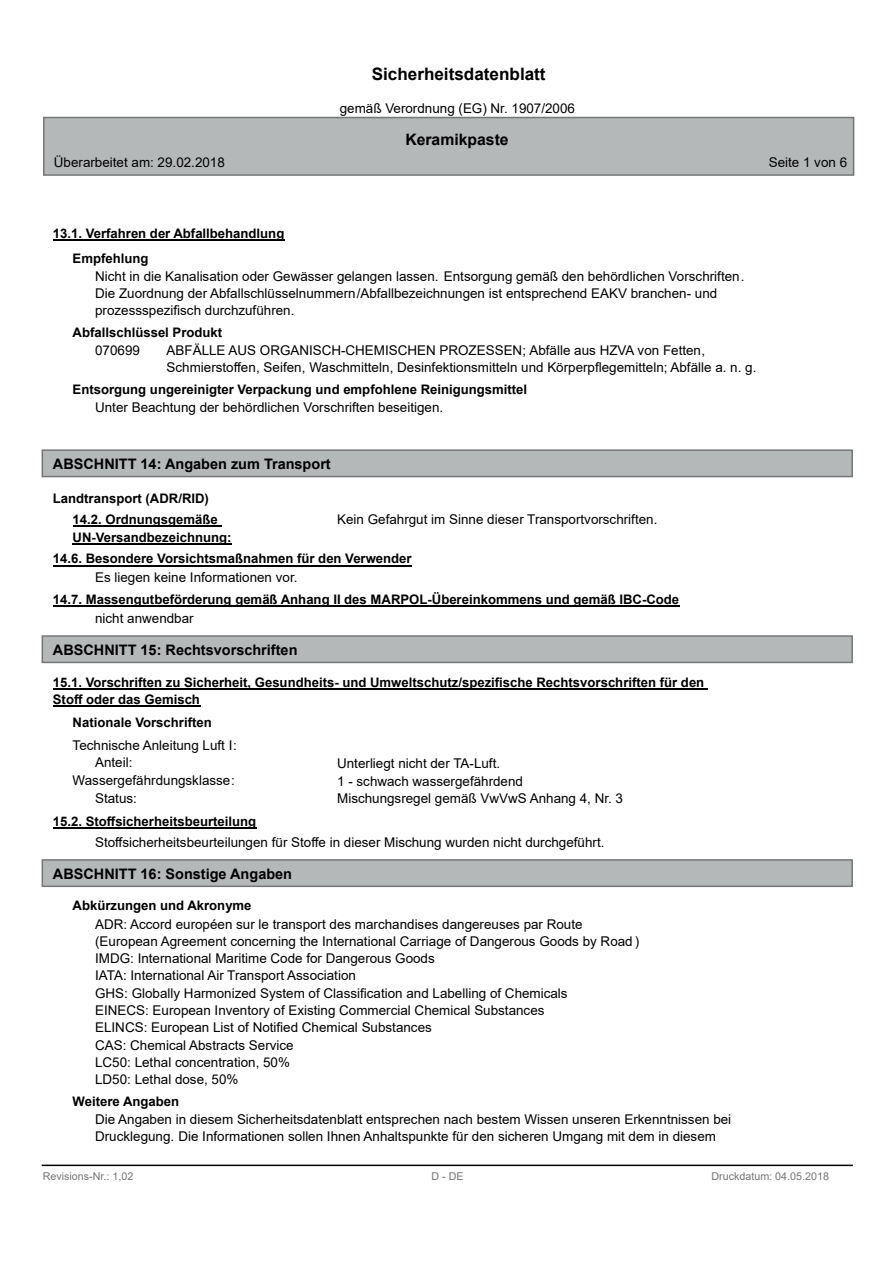
<style>
.page{position:relative;width:893px;height:1262px;background:#fff}
.page>*{position:absolute;margin:0;border:0;box-sizing:border-box;transform-origin:0 0}
.t1{font:700 17.1px "Arial";color:#000002}
.t2{font:700 15.75px "Arial";color:#000002}
.t3{font:700 14.4px "Arial";color:#000002}
.t4{font:13.35px/17.2px "Arial";color:#000002}
.t5{font:700 13.2px/24.3px "Arial";color:#000002}
.t6{font:10.8px "Arial";color:#747677}
</style>
<div class="page">
<div style="left:42px;top:449px;width:810px;height:28px;background:#b5b8b9;border:2px solid #747677"></div>
<div style="left:42px;top:635px;width:810px;height:28px;background:#b5b8b9;border:2px solid #747677"></div>
<div style="left:42px;top:859px;width:810px;height:28px;background:#b5b8b9;border:2px solid #747677"></div>
<hr style="left:42px;top:1164px;width:810px;height:2px;background:#000002">
<hr style="left:53px;top:240px;width:231px;height:1px;background:#000002">
<hr style="left:73px;top:525px;width:148px;height:2px;background:#000002">
<svg style="left:73px;top:543px;width:23px;height:1px"></svg>
<hr style="left:96px;top:543px;width:131px;height:1px;background:#000002">
<hr style="left:53px;top:565px;width:358px;height:1px;background:#000002">
<hr style="left:53px;top:605px;width:626px;height:2px;background:#000002">
<hr style="left:53px;top:688px;width:33px;height:1px;background:#000002">
<hr style="left:86px;top:688px;width:161px;height:1px;background:#000002">
<hr style="left:247px;top:688px;width:460px;height:1px;background:#000002">
<hr style="left:53px;top:706px;width:147px;height:1px;background:#000002">
<hr style="left:53px;top:827px;width:203px;height:1px;background:#000002">
<div style="left:43px;top:117px;width:811px;height:59px;background:#b5b8b9;border:2px solid #747677"></div>
<p class="t1" style="left:371px;top:67px;width:175px">Sicherheitsdatenblatt</p>
<p class="t4" style="left:340px;top:101px;width:237px">gemäß Verordnung (EG) Nr. 1907/2006</p>
<p class="t2" style="left:405px;top:133px;width:105px">Keramikpaste</p>
<p class="t4" style="left:54px;top:155px;width:172px">Überarbeitet am: 29.02.2018</p>
<p class="t4" style="left:768px;top:155px;width:80px">Seite 1 von 6</p>
<p class="t5" style="left:73px;top:223px;width:213px;text-indent:-20px">13.1. Verfahren der Abfallbehandlung<br>Empfehlung</p>
<p class="t4" style="left:95px;top:268px;width:651px">Nicht in die Kanalisation oder Gewässer gelangen lassen. Entsorgung gemäß den behördlichen Vorschriften.<br>Die Zuordnung der Abfallschlüsselnummern/Abfallbezeichnungen ist entsprechend EAKV branchen- und prozessspezifisch durchzuführen.</p>
<p class="t5" style="left:73px;top:321px;width:151px">Abfallschlüssel Produkt</p>
<p class="t4" style="left:95px;top:343px;width:46px">070699</p>
<p class="t4" style="left:166px;top:343px;width:591px">ABFÄLLE AUS ORGANISCH-CHEMISCHEN PROZESSEN; Abfälle aus HZVA von Fetten,<br>Schmierstoffen, Seifen, Waschmitteln, Desinfektionsmitteln und Körperpflegemitteln; Abfälle a. n. g.</p>
<p class="t4" style="left:95px;top:400px;width:349px">Unter Beachtung der behördlichen Vorschriften beseitigen.</p>
<p class="t5" style="left:73px;top:378px;width:456px">Entsorgung ungereinigter Verpackung und empfohlene Reinigungsmittel</p>
<p class="t3" style="left:53px;top:459px;width:279px">ABSCHNITT 14: Angaben zum Transport</p>
<p class="t5" style="left:73px;top:489px;width:147px;line-height:21.1px;text-indent:-20px">Landtransport (ADR/RID)<br>14.2. Ordnungsgemäße</p>
<p class="t4" style="left:337px;top:511px;width:322px">Kein Gefahrgut im Sinne dieser Transportvorschriften.</p>
<p class="t5" style="left:53px;top:527px;width:360px;line-height:21.8px;text-indent:20px">UN-Versandbezeichnung:<br>14.6. Besondere Vorsichtsmaßnahmen für den Verwender</p>
<p class="t4" style="left:95px;top:570px;width:204px">Es liegen keine Informationen vor.</p>
<p class="t5" style="left:53px;top:588px;width:627px">14.7. Massengutbeförderung gemäß Anhang II des MARPOL-Übereinkommens und gemäß IBC-Code</p>
<p class="t4" style="left:95px;top:611px;width:100px">nicht anwendbar</p>
<p class="t3" style="left:53px;top:644px;width:246px">ABSCHNITT 15: Rechtsvorschriften</p>
<p class="t5" style="left:53px;top:674px;width:653px;line-height:17.5px">15.1. Vorschriften zu Sicherheit, Gesundheits- und Umweltschutz/spezifische Rechtsvorschriften für den<br>Stoff oder das Gemisch</p>
<p class="t5" style="left:73px;top:712px;width:141px">Nationale Vorschriften</p>
<p class="t4" style="left:95px;top:737px;width:143px;text-indent:-23px">Technische Anleitung Luft I:<br>Anteil:</p>
<p class="t4" style="left:337px;top:755px;width:164px">Unterliegt nicht der TA-Luft.</p>
<p class="t4" style="left:73px;top:773px;width:164px">Wassergefährdungsklasse:</p>
<p class="t4" style="left:337px;top:773px;width:187px">1 - schwach wassergefährdend</p>
<p class="t4" style="left:95px;top:790px;width:43px">Status:</p>
<p class="t4" style="left:337px;top:791px;width:287px">Mischungsregel gemäß VwVwS Anhang 4, Nr. 3</p>
<p class="t5" style="left:53px;top:810px;width:205px">15.2. Stoffsicherheitsbeurteilung</p>
<p class="t4" style="left:95px;top:834px;width:511px">Stoffsicherheitsbeurteilungen für Stoffe in dieser Mischung wurden nicht durchgeführt.</p>
<p class="t3" style="left:53px;top:868px;width:241px">ABSCHNITT 16: Sonstige Angaben</p>
<p class="t5" style="left:73px;top:894px;width:180px">Abkürzungen und Akronyme</p>
<p class="t4" style="left:95px;top:916px;width:545px">ADR: Accord européen sur le transport des marchandises dangereuses par Route (European Agreement concerning the International Carriage of Dangerous Goods by Road )<br>IMDG: International Maritime Code for Dangerous Goods<br>IATA: International Air Transport Association<br>GHS: Globally Harmonized System of Classification and Labelling of Chemicals<br>EINECS: European Inventory of Existing Commercial Chemical Substances<br>ELINCS: European List of Notified Chemical Substances<br>CAS: Chemical Abstracts Service<br>LC50: Lethal concentration, 50%<br>LD50: Lethal dose, 50%</p>
<p class="t4" style="left:95px;top:1111px;width:637px">Die Angaben in diesem Sicherheitsdatenblatt entsprechen nach bestem Wissen unseren Erkenntnissen bei<br>Drucklegung. Die Informationen sollen Ihnen Anhaltspunkte für den sicheren Umgang mit dem in diesem</p>
<p class="t5" style="left:73px;top:1090px;width:108px">Weitere Angaben</p>
<p class="t6" style="left:43px;top:1172px;width:92px">Revisions-Nr.: 1,02</p>
<p class="t6" style="left:431px;top:1172px;width:34px">D - DE</p>
<p class="t6" style="left:711px;top:1172px;width:119px">Druckdatum: 04.05.2018</p>
</div>
